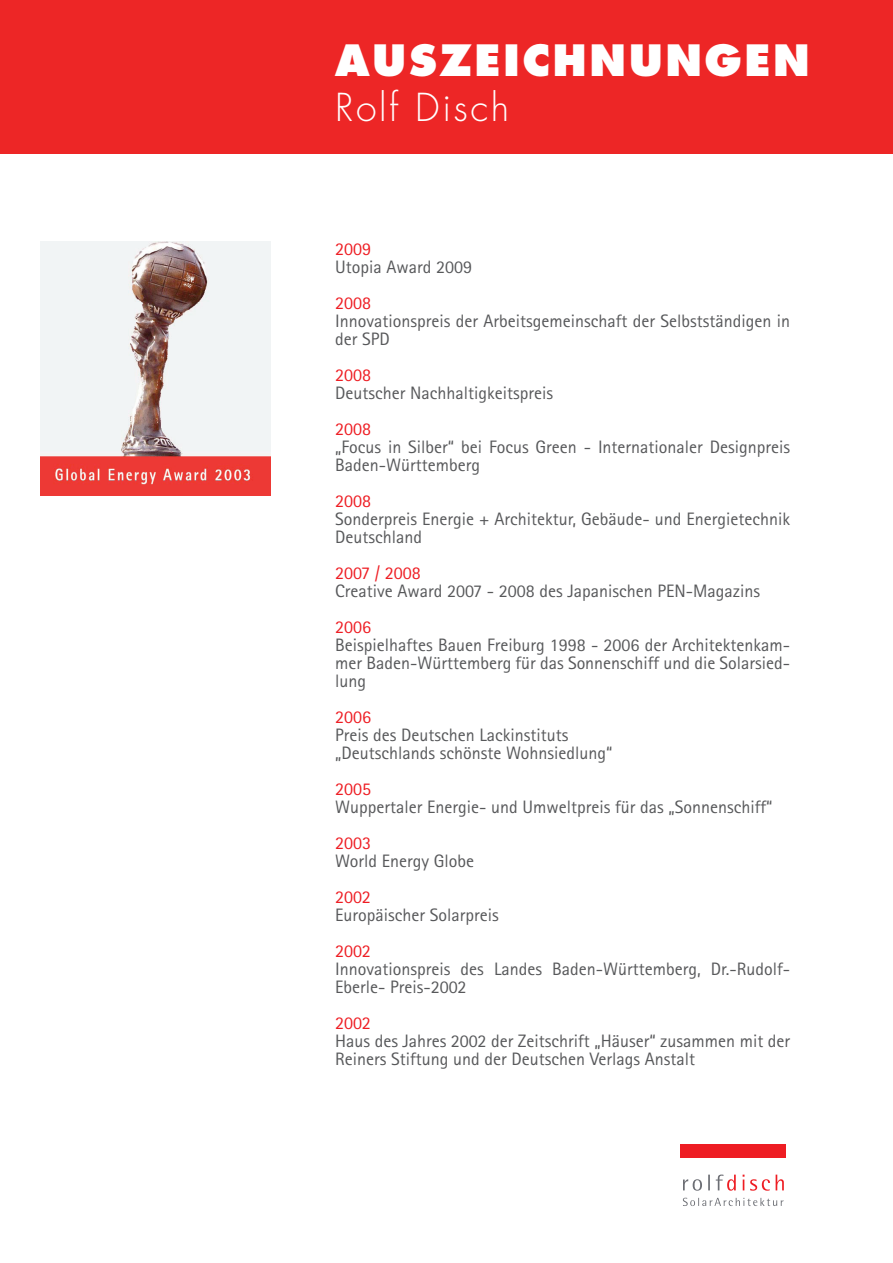
<style>
.page{position:relative;width:893px;height:1263px;background:#fff}
.page>*{position:absolute;margin:0;border:0;box-sizing:border-box;transform-origin:0 0}
.t1{font:800 42px "Futura";letter-spacing:.06em;color:#fff}
.t2{font:300 37.5px "Futura";letter-spacing:.07em;color:#fff}
.t3{font:18px/18px "Rotis Sans Serif";color:#57585a}
.t4{font:18px "Rotis Sans Serif";color:#ee1d23}
</style>
<div class="page">
<div style="left:0;top:0;width:893px;height:154px;background:#ed2626"></div>
<img style="left:40px;top:241px;width:230px;height:254px">
<div style="left:680px;top:1144px;width:105px;height:14px;background:#ee1d23"></div>
<svg style="left:683px;top:1198px;width:100px;height:8px"></svg>
<svg style="left:683px;top:1174px;width:101px;height:17px"></svg>
<h1 class="t1" style="left:335px;top:34px;width:476px">AUSZEICHNUNGEN</h1>
<h2 class="t2" style="left:335px;top:84px;width:176px">Rolf Disch</h2>
<p class="t4" style="left:335px;top:238px;width:37px">2009</p>
<p class="t3" style="left:335px;top:258px;width:138px">Utopia Award 2009</p>
<p class="t4" style="left:335px;top:292px;width:37px">2008</p>
<p class="t3" style="left:335px;top:312px;width:456px">Innovationspreis der Arbeitsgemeinschaft der Selbstständigen in der SPD</p>
<p class="t4" style="left:335px;top:364px;width:37px">2008</p>
<p class="t3" style="left:335px;top:384px;width:219px">Deutscher Nachhaltigkeitspreis</p>
<p class="t4" style="left:335px;top:418px;width:37px">2008</p>
<p class="t3" style="left:335px;top:438px;width:456px">„Focus in Silber“ bei Focus Green - Internationaler Designpreis<br>Baden-Württemberg</p>
<p class="t4" style="left:335px;top:490px;width:37px">2008</p>
<p class="t3" style="left:335px;top:510px;width:456px">Sonderpreis Energie + Architektur, Gebäude- und Energietechnik<br>Deutschland</p>
<p class="t4" style="left:335px;top:562px;width:87px">2007 / 2008</p>
<p class="t3" style="left:335px;top:582px;width:426px">Creative Award 2007 - 2008 des Japanischen PEN-Magazins</p>
<p class="t4" style="left:335px;top:616px;width:37px">2006</p>
<p class="t3" style="left:335px;top:636px;width:456px;text-align:justify">Beispielhaftes Bauen Freiburg 1998 - 2006 der Architektenkam&shy;mer Baden-Württemberg für das Sonnenschiff und die Solarsied&shy;lung</p>
<p class="t4" style="left:335px;top:706px;width:37px">2006</p>
<p class="t3" style="left:335px;top:726px;width:279px">Preis des Deutschen Lackinstituts „Deutschlands schönste Wohnsiedlung“</p>
<p class="t4" style="left:335px;top:778px;width:37px">2005</p>
<p class="t3" style="left:335px;top:798px;width:439px">Wuppertaler Energie- und Umweltpreis für das „Sonnenschiff“</p>
<p class="t4" style="left:335px;top:832px;width:37px">2003</p>
<p class="t3" style="left:335px;top:852px;width:140px">World Energy Globe</p>
<p class="t4" style="left:335px;top:886px;width:37px">2002</p>
<p class="t3" style="left:335px;top:906px;width:165px">Europäischer Solarpreis</p>
<p class="t4" style="left:335px;top:940px;width:37px">2002</p>
<p class="t3" style="left:335px;top:960px;width:456px">Innovationspreis des Landes Baden-Württemberg, Dr.-Rudolf-<br>Eberle- Preis-2002</p>
<p class="t4" style="left:335px;top:1012px;width:37px">2002</p>
<p class="t3" style="left:335px;top:1032px;width:456px">Haus des Jahres 2002 der Zeitschrift „Häuser“ zusammen mit der<br>Reiners Stiftung und der Deutschen Verlags Anstalt</p>
</div>
